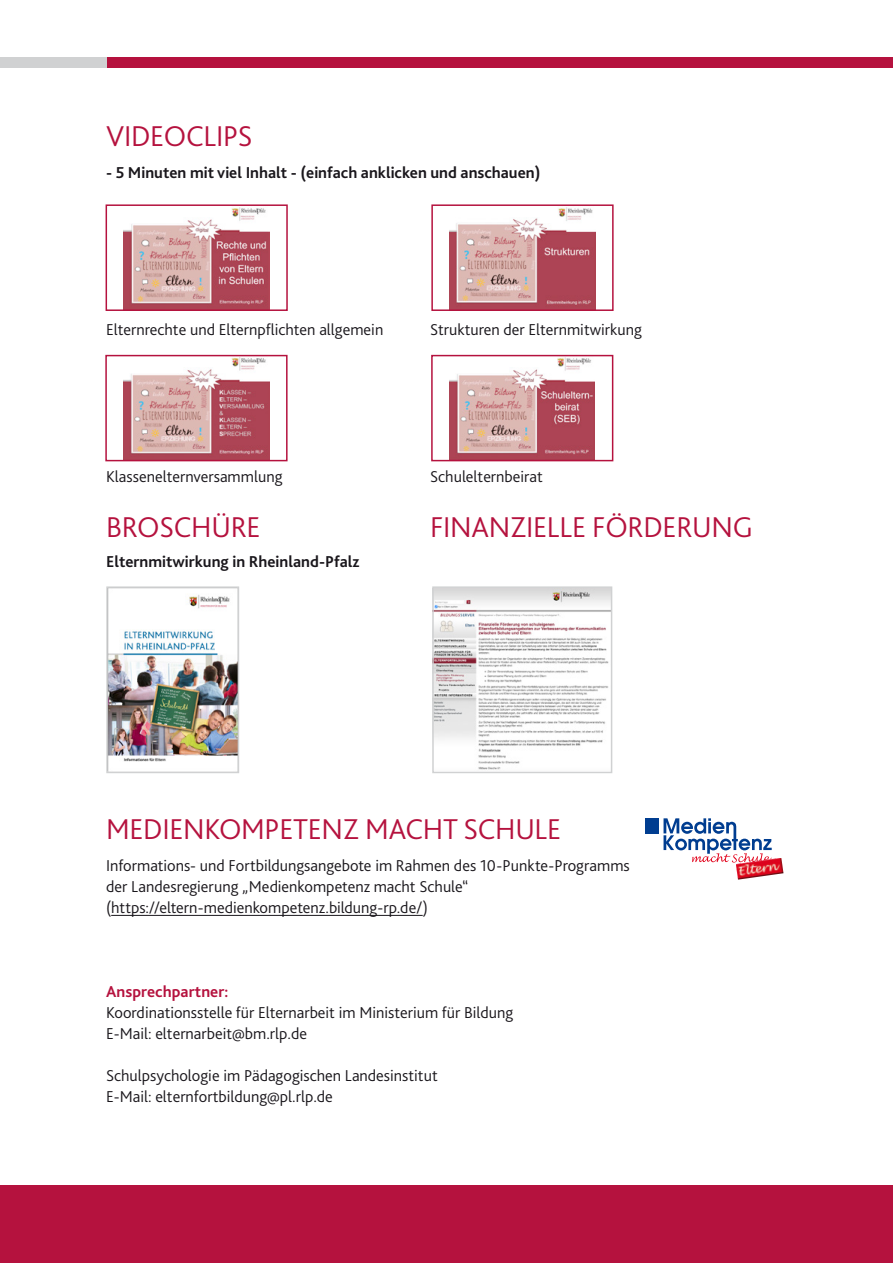
<style>
.page{position:relative;width:893px;height:1263px;background:#fff}
.page>*{position:absolute;margin:0;border:0;box-sizing:border-box;transform-origin:0 0}
.t1{font:300 30px "Bliss 2";letter-spacing:-.01em;color:#b5123e}
.Fließtext_11_pt_Bliss_2_Light__ZAB_14_pt{font:300 16.5px/21px "Bliss 2";color:#1a171c}
.Bullet_Points_Rot{font:300 16.5px "Bliss 2";color:#1a171c}
.Bullet_Points_Rot-2{font:700 16.5px "Bliss 2";color:#1a171c}
.t2{font:700 16.5px "Bliss 2";letter-spacing:.005em;color:#b5123e}
</style>
<div class="page">
<div style="left:106px;top:57px;width:787px;height:11px;background:#b5123e"></div>
<div style="left:0;top:57px;width:106px;height:11px;background:#d0d1d2"></div>
<hr style="left:111px;top:915px;width:312px;height:1px;background:#1a171c">
<img style="left:124px;top:207px;width:146px;height:101px">
<div style="left:106px;top:204px;width:182px;height:107px;border:2px solid #b5123e"></div>
<img style="left:124px;top:358px;width:145px;height:100px">
<div style="left:105px;top:355px;width:183px;height:106px;border:2px solid #b5123e"></div>
<img style="left:450px;top:207px;width:145px;height:101px">
<div style="left:431px;top:204px;width:183px;height:107px;border:2px solid #b5123e"></div>
<img style="left:450px;top:358px;width:145px;height:100px">
<div style="left:431px;top:355px;width:182px;height:106px;border:2px solid #b5123e"></div>
<img style="left:109px;top:595px;width:127px;height:167px">
<div style="left:106px;top:586px;width:133px;height:187px;border:2px solid #d0d1d2"></div>
<img style="left:435px;top:589px;width:174px;height:181px">
<div style="left:432px;top:586px;width:180px;height:187px;border:2px solid #d0d1d2"></div>
<div style="left:0;top:1186px;width:893px;height:77px;background:#b5123e"></div>
<div style="left:645px;top:818px;width:14px;height:15px;background:#003d90"></div>
<svg style="left:663px;top:818px;width:109px;height:44px"></svg>
<img style="left:736px;top:858px;width:47px;height:22px">
<p class="t1" style="left:106px;top:118px;width:148px">VIDEOCLIPS</p>
<p class="Bullet_Points_Rot-2" style="left:106px;top:162px;width:436px">- 5 Minuten mit viel Inhalt - (einfach anklicken und anschauen)</p>
<p class="Bullet_Points_Rot" style="left:106px;top:320px;width:279px">Elternrechte und Elternpflichten allgemein</p>
<p class="Bullet_Points_Rot" style="left:430px;top:320px;width:213px">Strukturen der Elternmitwirkung</p>
<p class="Bullet_Points_Rot" style="left:106px;top:467px;width:178px">Klassenelternversammlung</p>
<p class="Bullet_Points_Rot" style="left:430px;top:467px;width:114px">Schulelternbeirat</p>
<p class="t1" style="left:106px;top:508px;width:156px">BROSCHÜRE</p>
<p class="t1" style="left:430px;top:508px;width:324px">FINANZIELLE FÖRDERUNG</p>
<p class="Bullet_Points_Rot-2" style="left:106px;top:551px;width:255px">Elternmitwirkung in Rheinland-Pfalz</p>
<p class="t1" style="left:106px;top:811px;width:457px">MEDIENKOMPETENZ MACHT SCHULE</p>
<p class="Fließtext_11_pt_Bliss_2_Light__ZAB_14_pt" style="left:106px;top:854px;width:525px">Informations- und Fortbildungsangebote im Rahmen des 10-Punkte-Programms der Landesregierung „Medienkompetenz macht Schule“ (https://eltern-medienkompetenz.bildung-rp.de/)</p>
<p class="t2" style="left:106px;top:981px;width:124px">Ansprechpartner:</p>
<p class="Fließtext_11_pt_Bliss_2_Light__ZAB_14_pt" style="left:106px;top:1001px;width:409px">Koordinationsstelle für Elternarbeit im Ministerium für Bildung</p>
<p class="Fließtext_11_pt_Bliss_2_Light__ZAB_14_pt" style="left:106px;top:1022px;width:202px">E-Mail: elternarbeit@bm.rlp.de</p>
<p class="Fließtext_11_pt_Bliss_2_Light__ZAB_14_pt" style="left:106px;top:1064px;width:333px">Schulpsychologie im Pädagogischen Landesinstitut</p>
<p class="Fließtext_11_pt_Bliss_2_Light__ZAB_14_pt" style="left:106px;top:1085px;width:228px">E-Mail: elternfortbildung@pl.rlp.de</p>
</div>
